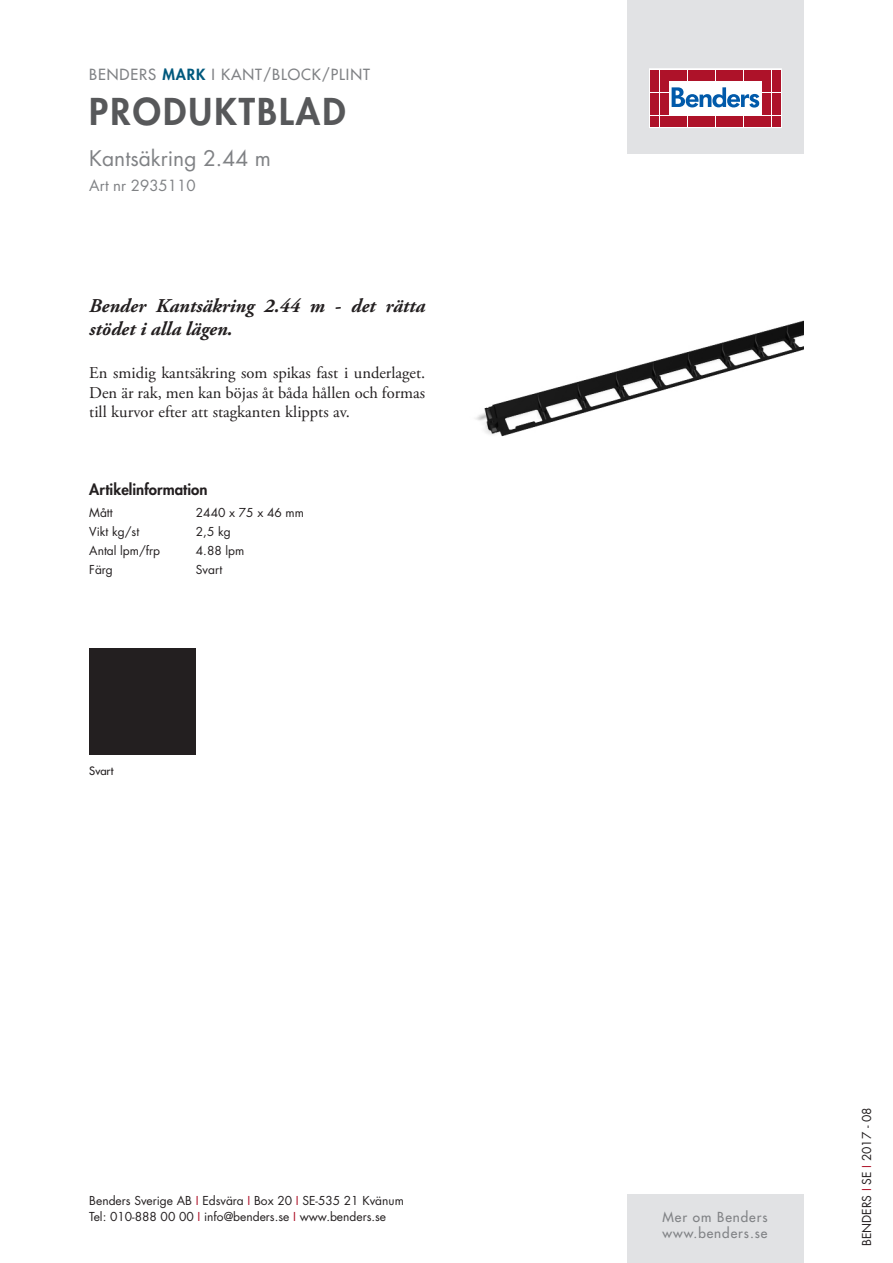
<style>
.page{position:relative;width:893px;height:1263px;background:#fff}
.page>*{position:absolute;margin:0;border:0;box-sizing:border-box;transform-origin:0 0}
.t1{font:800 36px "Futura Std";letter-spacing:.06em;color:#57585a}
.t2{font:21px "Futura Std";color:#808285}
.t3{font:italic 700 19.5px/23.4px "Adobe Garamond Pro";color:#231f20}
.LILLRUBRIK_GRÅ_VÄNST{font:16.5px/19.5px "Adobe Garamond Pro";color:#231f20;text-align:justify}
.t4{font:500 15px "Futura Std";letter-spacing:.06em;color:#808285}
.t5{font:800 15px "Futura Std";color:#231f20}
.t6{font:15px "Futura Std";color:#808285}
.t7{font:500 13.5px/16.2px "Futura Std";letter-spacing:.07em;color:#808285}
.t8{font:12px "Futura Std";color:#231f20}
.Faktatext{font:500 11.25px "Futura Std";color:#231f20}
.s1{font-weight:800;color:#00597d}
.s2{color:#ae1229}
</style>
<div class="page">
<div style="left:627px;top:0;width:177px;height:153px;background:#e1e2e4"></div>
<svg style="left:649px;top:69px;width:132px;height:59px;background:#eac5cb"></svg>
<div style="left:651px;top:70px;width:8px;height:10px;background:#ae1229"></div>
<div style="left:660px;top:70px;width:8px;height:10px;background:#ae1229"></div>
<div style="left:651px;top:81px;width:8px;height:11px;background:#ae1229"></div>
<div style="left:660px;top:81px;width:8px;height:11px;background:#ae1229"></div>
<div style="left:651px;top:93px;width:8px;height:10px;background:#ae1229"></div>
<div style="left:660px;top:93px;width:8px;height:10px;background:#ae1229"></div>
<div style="left:651px;top:104px;width:8px;height:11px;background:#ae1229"></div>
<div style="left:660px;top:104px;width:8px;height:11px;background:#ae1229"></div>
<div style="left:651px;top:116px;width:8px;height:10px;background:#ae1229"></div>
<div style="left:660px;top:116px;width:8px;height:10px;background:#ae1229"></div>
<div style="left:669px;top:70px;width:8px;height:10px;background:#ae1229"></div>
<div style="left:679px;top:70px;width:8px;height:10px;background:#ae1229"></div>
<div style="left:688px;top:70px;width:8px;height:10px;background:#ae1229"></div>
<div style="left:697px;top:70px;width:9px;height:10px;background:#ae1229"></div>
<div style="left:707px;top:70px;width:8px;height:10px;background:#ae1229"></div>
<div style="left:716px;top:70px;width:8px;height:10px;background:#ae1229"></div>
<div style="left:725px;top:70px;width:9px;height:10px;background:#ae1229"></div>
<div style="left:735px;top:70px;width:8px;height:10px;background:#ae1229"></div>
<div style="left:744px;top:70px;width:8px;height:10px;background:#ae1229"></div>
<div style="left:753px;top:70px;width:9px;height:10px;background:#ae1229"></div>
<div style="left:669px;top:116px;width:8px;height:10px;background:#ae1229"></div>
<div style="left:679px;top:116px;width:8px;height:10px;background:#ae1229"></div>
<div style="left:688px;top:116px;width:8px;height:10px;background:#ae1229"></div>
<div style="left:697px;top:116px;width:9px;height:10px;background:#ae1229"></div>
<div style="left:707px;top:116px;width:8px;height:10px;background:#ae1229"></div>
<div style="left:716px;top:116px;width:8px;height:10px;background:#ae1229"></div>
<div style="left:725px;top:116px;width:9px;height:10px;background:#ae1229"></div>
<div style="left:735px;top:116px;width:8px;height:10px;background:#ae1229"></div>
<div style="left:744px;top:116px;width:8px;height:10px;background:#ae1229"></div>
<div style="left:753px;top:116px;width:9px;height:10px;background:#ae1229"></div>
<div style="left:763px;top:70px;width:8px;height:10px;background:#ae1229"></div>
<div style="left:772px;top:70px;width:8px;height:10px;background:#ae1229"></div>
<div style="left:763px;top:81px;width:8px;height:11px;background:#ae1229"></div>
<div style="left:772px;top:81px;width:8px;height:11px;background:#ae1229"></div>
<div style="left:763px;top:93px;width:8px;height:10px;background:#ae1229"></div>
<div style="left:772px;top:93px;width:8px;height:10px;background:#ae1229"></div>
<div style="left:763px;top:104px;width:8px;height:11px;background:#ae1229"></div>
<div style="left:772px;top:104px;width:8px;height:11px;background:#ae1229"></div>
<div style="left:763px;top:116px;width:8px;height:10px;background:#ae1229"></div>
<div style="left:772px;top:116px;width:8px;height:10px;background:#ae1229"></div>
<svg style="left:672px;top:87px;width:87px;height:21px;background:#90b6d9"></svg>
<div style="left:627px;top:1195px;width:177px;height:68px;background:#e1e2e4"></div>
<div style="left:89px;top:648px;width:107px;height:107px;background:#231f20"></div>
<img style="left:475px;top:320px;width:329px;height:117px">
<p class="t4" style="left:89px;top:65px;width:282px">BENDERS <span class="s1">MARK</span> I KANT/BLOCK/PLINT</p>
<p class="t1" style="left:89px;top:89px;width:258px">PRODUKTBLAD</p>
<p class="t2" style="left:89px;top:145px;width:183px">Kantsäkring 2.44 m</p>
<p class="t6" style="left:89px;top:176px;width:108px">Art nr 2935110</p>
<p class="t3" style="left:89px;top:294px;width:337px">Bender Kantsäkring 2.44 m - det rätta stödet i alla lägen.</p>
<p class="LILLRUBRIK_GRÅ_VÄNST" style="left:89px;top:364px;width:337px">En smidig kantsäkring som spikas fast i underlaget.<br>Den är rak, men kan böjas åt båda hållen och formas till kurvor efter att stagkanten klippts av.</p>
<p class="t5" style="left:89px;top:480px;width:120px">Artikelinformation</p>
<p class="t8" style="left:89px;top:505px;width:25px">Mått</p>
<p class="t8" style="left:196px;top:505px;width:110px">2440 x 75 x 46 mm</p>
<p class="t8" style="left:89px;top:524px;width:51px">Vikt kg/st</p>
<p class="t8" style="left:196px;top:524px;width:36px">2,5 kg</p>
<p class="t8" style="left:89px;top:543px;width:72px">Antal lpm/frp</p>
<p class="t8" style="left:196px;top:543px;width:50px">4.88 lpm</p>
<p class="t8" style="left:89px;top:562px;width:25px">Färg</p>
<p class="t8" style="left:196px;top:562px;width:28px">Svart</p>
<p class="Faktatext" style="left:89px;top:763px;width:26px">Svart</p>
<p class="t8" style="left:89px;top:1193px;width:316px">Benders Sverige AB <span class="s2">I</span> Edsvära <span class="s2">I</span> Box 20 <span class="s2">I</span> SE-535 21 Kvänum</p>
<p class="t8" style="left:89px;top:1209px;width:298px">Tel: 010-888 00 00 <span class="s2">I</span> info@benders.se <span class="s2">I</span> www.benders.se</p>
<p class="t7" style="left:662px;top:1209px;width:107px">Mer om Benders www.benders.se</p>
<p class="t8" style="left:859px;top:1246px;width:140px;rotate:-90deg">BENDERS <span class="s2">I</span> SE <span class="s2">I</span> 2017 - 08</p>
</div>
